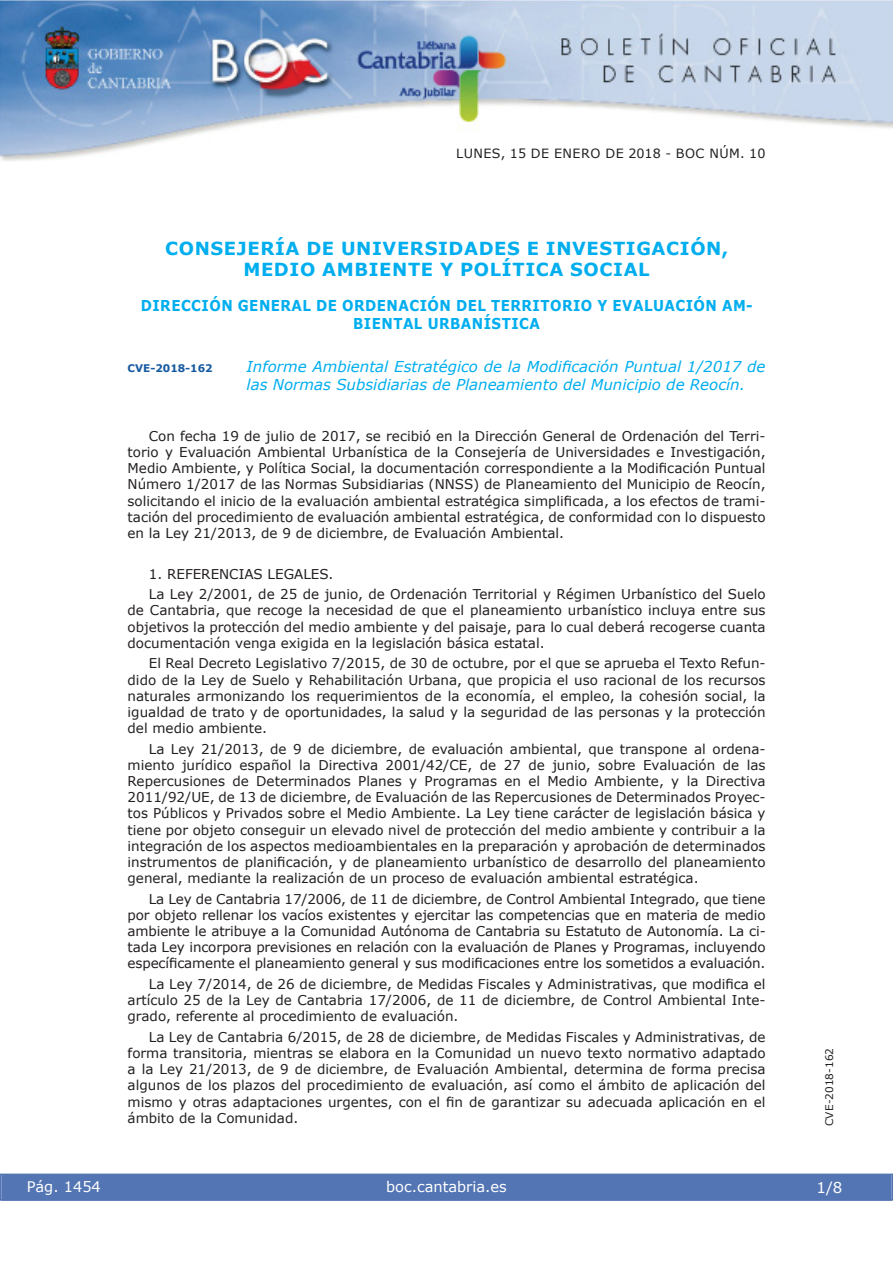
<style>
.page{position:relative;width:893px;height:1263px;background:#fff}
.page>*{position:absolute;margin:0;border:0;box-sizing:border-box;transform-origin:0 0}
.t1{font:700 18px/21px "Verdana";letter-spacing:.035em;color:#00aeef;text-align:center}
.t2{font:italic 15px/18px "Verdana";color:#00aeef}
.t3{font:700 15px/18px "Verdana";letter-spacing:.035em;color:#00aeef;text-align:center;scale:.9 1}
.t4{font:15px "Verdana";color:#fff}
.t5{font:14.55px "Verdana";color:#fff}
.t6{font:13.5px/16.2px "Verdana";color:#231f20;text-align:justify}
.t7{font:12.75px "Verdana";letter-spacing:.035em;color:#231f20}
.t8{font:10.5px "Verdana";color:#231f20}
.t9{font:700 10.5px "Verdana";color:#165aa2}
</style>
<div class="page">
<img style="left:0;top:0;width:893px;height:161px">
<div style="left:1px;top:1174px;width:890px;height:27px;background:#5375b3"></div>
<div style="left:0;top:1174px;width:893px;height:27px;border:1px solid #5375b3"></div>
<p class="t7" style="left:456px;top:145px;width:311px">LUNES, 15 DE ENERO DE 2018 - BOC NÚM. 10</p>
<h1 class="t1" style="left:165px;top:237px;width:565px">CONSEJERÍA DE UNIVERSIDADES E INVESTIGACIÓN,<br>MEDIO AMBIENTE Y POLÍTICA SOCIAL</h1>
<p class="t3" style="left:141px;top:296px;width:681px">DIRECCIÓN GENERAL DE ORDENACIÓN DEL TERRITORIO Y EVALUACIÓN AM-<br>BIENTAL URBANÍSTICA</p>
<p class="t9" style="left:128px;top:362px;width:87px">CVE-2018-162</p>
<p class="t2" style="left:247px;top:358px;width:520px">Informe Ambiental Estratégico de la Modificación Puntual 1/2017 de las Normas Subsidiarias de Planeamiento del Municipio de Reocín.</p>
<p class="t6" style="left:128px;top:427px;width:639px;text-indent:21px">Con fecha 19 de julio de 2017, se recibió en la Dirección General de Ordenación del Terri&shy;torio y Evaluación Ambiental Urbanística de la Consejería de Universidades e Investigación, Medio Ambiente, y Política Social, la documentación correspondiente a la Modificación Puntual Número 1/2017 de las Normas Subsidiarias (NNSS) de Planeamiento del Municipio de Reocín, solicitando el inicio de la evaluación ambiental estratégica simplificada, a los efectos de trami&shy;tación del procedimiento de evaluación ambiental estratégica, de conformidad con lo dispuesto en la Ley 21/2013, de 9 de diciembre, de Evaluación Ambiental.</p>
<p class="t6" style="left:149px;top:563px;width:618px;line-height:20.4px">1. REFERENCIAS LEGALES.<br>La Ley 2/2001, de 25 de junio, de Ordenación Territorial y Régimen Urbanístico del Suelo</p>
<p class="t6" style="left:128px;top:602px;width:639px">de Cantabria, que recoge la necesidad de que el planeamiento urbanístico incluya entre sus objetivos la protección del medio ambiente y del paisaje, para lo cual deberá recogerse cuanta documentación venga exigida en la legislación básica estatal.</p>
<p class="t6" style="left:128px;top:655px;width:639px;text-indent:21px">El Real Decreto Legislativo 7/2015, de 30 de octubre, por el que se aprueba el Texto Refun&shy;dido de la Ley de Suelo y Rehabilitación Urbana, que propicia el uso racional de los recursos naturales armonizando los requerimientos de la economía, el empleo, la cohesión social, la igualdad de trato y de oportunidades, la salud y la seguridad de las personas y la protección del medio ambiente.</p>
<p class="t6" style="left:128px;top:740px;width:640px;text-indent:21px">La Ley 21/2013, de 9 de diciembre, de evaluación ambiental, que transpone al ordena&shy;miento jurídico español la Directiva 2001/42/CE, de 27 de junio, sobre Evaluación de las Repercusiones de Determinados Planes y Programas en el Medio Ambiente, y la Directiva 2011/92/UE, de 13 de diciembre, de Evaluación de las Repercusiones de Determinados Proyec&shy;tos Públicos y Privados sobre el Medio Ambiente. La Ley tiene carácter de legislación básica y tiene por objeto conseguir un elevado nivel de protección del medio ambiente y contribuir a la integración de los aspectos medioambientales en la preparación y aprobación de determinados instrumentos de planificación, y de planeamiento urbanístico de desarrollo del planeamiento general, mediante la realización de un proceso de evaluación ambiental estratégica.</p>
<p class="t6" style="left:128px;top:890px;width:640px;text-indent:21px">La Ley de Cantabria 17/2006, de 11 de diciembre, de Control Ambiental Integrado, que tiene por objeto rellenar los vacíos existentes y ejercitar las competencias que en materia de medio ambiente le atribuye a la Comunidad Autónoma de Cantabria su Estatuto de Autonomía. La ci&shy;tada Ley incorpora previsiones en relación con la evaluación de Planes y Programas, incluyendo específicamente el planeamiento general y sus modificaciones entre los sometidos a evaluación.</p>
<p class="t6" style="left:128px;top:975px;width:639px;text-indent:21px">La Ley 7/2014, de 26 de diciembre, de Medidas Fiscales y Administrativas, que modifica el artículo 25 de la Ley de Cantabria 17/2006, de 11 de diciembre, de Control Ambiental Inte&shy;grado, referente al procedimiento de evaluación.</p>
<p class="t6" style="left:128px;top:1028px;width:640px;text-indent:21px">La Ley de Cantabria 6/2015, de 28 de diciembre, de Medidas Fiscales y Administrativas, de forma transitoria, mientras se elabora en la Comunidad un nuevo texto normativo adaptado a la Ley 21/2013, de 9 de diciembre, de Evaluación Ambiental, determina de forma precisa algunos de los plazos del procedimiento de evaluación, así como el ámbito de aplicación del mismo y otras adaptaciones urgentes, con el fin de garantizar su adecuada aplicación en el ámbito de la Comunidad.</p>
<p class="t5" style="left:27px;top:1177px;width:76px">Pág. 1454</p>
<p class="t5" style="left:386px;top:1178px;width:122px">boc.cantabria.es</p>
<p class="t8" style="left:823px;top:1126px;width:80px;rotate:-90deg">CVE-2018-162</p>
<p class="t4" style="left:816px;top:1178px;width:27px">1/8</p>
</div>
